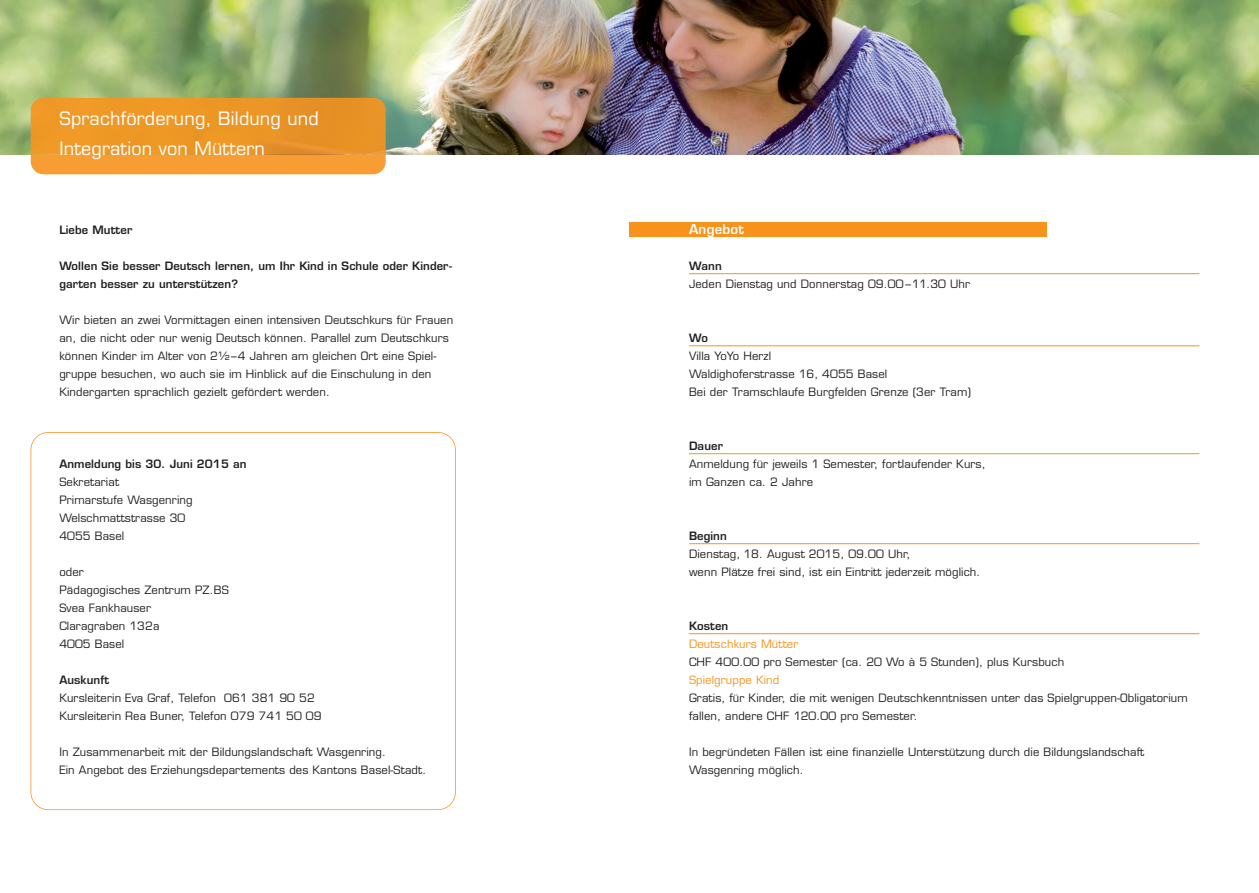
<style>
.page{position:relative;width:1259px;height:893px;background:#fff}
.page>*{position:absolute;margin:0;border:0;box-sizing:border-box;transform-origin:0 0}
.t1{font:18px/30px "Eurostile LT";letter-spacing:.01em;color:#fff}
.t2{font:600 13.2px "Eurostile LT";letter-spacing:.02em;color:#fff}
.t3{font:11.25px/18px "Eurostile LT";letter-spacing:.01em;color:#231f20}
.t4{font:600 11.25px/18px "Eurostile LT";letter-spacing:.01em;color:#231f20}
.t5{font:11.25px "Eurostile LT";letter-spacing:.01em;color:#f7931d}
</style>
<div class="page">
<div style="left:31px;top:432px;width:425px;height:378px;border:2px solid #f7931d;border-radius:18px"></div>
<img style="left:0;top:0;width:1259px;height:154px">
<div style="left:629px;top:222px;width:418px;height:15px;background:#f7931d"></div>
<hr style="left:689px;top:273px;width:510px;height:1px;background:#f7931d">
<hr style="left:689px;top:346px;width:510px;height:1px;background:#f7931d">
<hr style="left:689px;top:453px;width:510px;height:1px;background:#f7931d">
<hr style="left:689px;top:543px;width:510px;height:1px;background:#f7931d">
<hr style="left:689px;top:633px;width:510px;height:1px;background:#f7931d">
<div style="left:31px;top:154px;width:355px;height:20px;background:#f89d33"></div>
<div style="left:31px;top:98px;width:355px;height:13px;background:#ec9726"></div>
<h1 class="t1" style="left:60px;top:105px;width:261px">Sprachförderung, Bildung und<br>Integration von Müttern</h1>
<p class="t4" style="left:59px;top:222px;width:74px">Liebe Mutter</p>
<p class="t4" style="left:59px;top:258px;width:394px">Wollen Sie besser Deutsch lernen, um Ihr Kind in Schule oder Kinder&shy;garten besser zu unterstützen?</p>
<p class="t3" style="left:59px;top:312px;width:395px">Wir bieten an zwei Vormittagen einen intensiven Deutschkurs für Frauen an, die nicht oder nur wenig Deutsch können. Parallel zum Deutschkurs können Kinder im Alter von 2½–4 Jahren am gleichen Ort eine Spiel&shy;gruppe besuchen, wo auch sie im Hinblick auf die Einschulung in den Kindergarten sprachlich gezielt gefördert werden.</p>
<p class="t4" style="left:59px;top:456px;width:189px">Anmeldung bis 30. Juni 2015 an</p>
<p class="t3" style="left:59px;top:474px;width:135px">Sekretariat<br>Primarstufe Wasgenring<br>Welschmattstrasse 30<br>4055 Basel</p>
<p class="t3" style="left:59px;top:564px;width:171px">oder<br>Pädagogisches Zentrum PZ.BS<br>Svea Fankhauser<br>Claragraben 132a<br>4005 Basel</p>
<p class="t4" style="left:59px;top:672px;width:51px">Auskunft</p>
<p class="t3" style="left:59px;top:690px;width:264px">Kursleiterin Eva Graf, Telefon 061 381 90 52<br>Kursleiterin Rea Buner, Telefon 079 741 50 09</p>
<p class="t3" style="left:59px;top:744px;width:368px">In Zusammenarbeit mit der Bildungslandschaft Wasgenring.<br>Ein Angebot des Erziehungsdepartements des Kantons Basel-Stadt.</p>
<p class="t2" style="left:689px;top:224px;width:56px">Angebot</p>
<p class="t4" style="left:689px;top:258px;width:34px">Wann</p>
<p class="t3" style="left:689px;top:276px;width:283px">Jeden Dienstag und Donnerstag 09.00 –11.30 Uhr</p>
<p class="t4" style="left:689px;top:330px;width:20px">Wo</p>
<p class="t3" style="left:689px;top:348px;width:284px">Villa YoYo Herzl<br>Waldighoferstrasse 16, 4055 Basel<br>Bei der Tramschlaufe Burgfelden Grenze (3er Tram)</p>
<p class="t4" style="left:689px;top:438px;width:35px">Dauer</p>
<p class="t3" style="left:689px;top:456px;width:298px">Anmeldung für jeweils 1 Semester, fortlaufender Kurs, im Ganzen ca. 2 Jahre</p>
<p class="t4" style="left:689px;top:528px;width:39px">Beginn</p>
<p class="t3" style="left:689px;top:546px;width:293px">Dienstag, 18. August 2015, 09.00 Uhr,<br>wenn Plätze frei sind, ist ein Eintritt jederzeit möglich.</p>
<p class="t4" style="left:689px;top:618px;width:41px">Kosten</p>
<p class="t5" style="left:689px;top:640px;width:111px">Deutschkurs Mütter</p>
<p class="t3" style="left:689px;top:654px;width:377px">CHF 400.00 pro Semester (ca. 20 Wo à 5 Stunden), plus Kursbuch</p>
<p class="t5" style="left:689px;top:676px;width:92px">Spielgruppe Kind</p>
<p class="t3" style="left:689px;top:690px;width:500px">Gratis, für Kinder, die mit wenigen Deutschkenntnissen unter das Spielgruppen-Obligatorium fallen, andere CHF 120.00 pro Semester.</p>
<p class="t3" style="left:689px;top:744px;width:457px">In begründeten Fällen ist eine finanzielle Unterstützung durch die Bildungslandschaft<br>Wasgenring möglich.</p>
</div>
